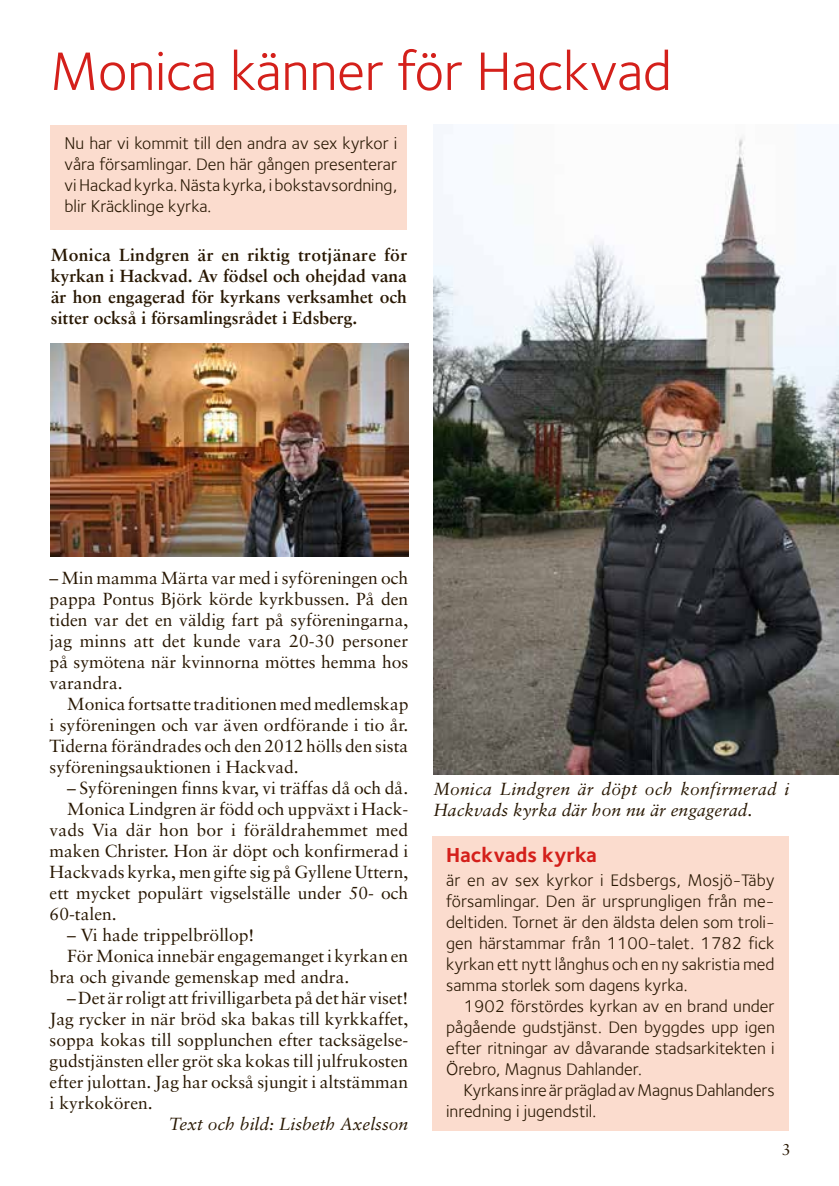
<style>
.page{position:relative;width:839px;height:1186px;background:#fff}
.page>*{position:absolute;margin:0;border:0;box-sizing:border-box;transform-origin:0 0}
.t1{font:56px "Foundry Sterling";letter-spacing:-.005em;color:#d4201b}
.t2{font:700 21px "Foundry Sterling";color:#d4201b}
.t3{font:17.5px/21px "Sabon";color:#281702;text-align:justify}
.t4{font:17.5px/21px "Foundry Sterling";color:#281702;text-align:justify}
.t5{font:700 17.5px/21px "Sabon";color:#281702;text-align:justify}
.t6{font:italic 17.5px/21px "Sabon";color:#281702}
.t7{font:15.75px "Sabon";color:#281702}
</style>
<div class="page">
<div style="left:51px;top:125px;width:356px;height:104px;background:#fbdcce"></div>
<div style="left:432px;top:836px;width:356px;height:294px;background:#fbdcce"></div>
<img style="left:51px;top:344px;width:357px;height:212px">
<img style="left:433px;top:125px;width:405px;height:649px">
<h1 class="t1" style="left:50px;top:39px;width:623px">Monica känner för Hackvad</h1>
<p class="t4" style="left:64px;top:132px;width:334px">Nu har vi kommit till den andra av sex kyrkor i våra församlingar. Den här gången presenterar vi Hackad kyrka. Nästa kyrka, i bokstavsordning, blir Kräcklinge kyrka.</p>
<p class="t5" style="left:51px;top:244px;width:358px">Monica Lindgren är en riktig trotjänare för kyrkan i Hackvad. Av födsel och ohejdad vana är hon engagerad för kyrkans verksamhet och sitter också i församlingsrådet i Edsberg.</p>
<p class="t3" style="left:50px;top:567px;width:360px">– Min mamma Märta var med i syföreningen och pappa Pontus Björk körde kyrkbussen. På den tiden var det en väldig fart på syföreningarna, jag minns att det kunde vara 20-30 personer på symötena när kvinnorna möttes hemma hos varandra.</p>
<p class="t3" style="left:50px;top:693px;width:360px;text-indent:18px">Monica fortsatte traditionen med medlemskap i syföreningen och var även ordförande i tio år.<br>Tiderna förändrades och den 2012 hölls den sista syföreningsauktionen i Hackvad.</p>
<p class="t3" style="left:67px;top:777px;width:342px">– Syföreningen finns kvar, vi träffas då och då.</p>
<p class="t3" style="left:67px;top:798px;width:342px">Monica Lindgren är född och uppväxt i Hack-</p>
<p class="t3" style="left:50px;top:819px;width:360px">vads Via där hon bor i föräldrahemmet med</p>
<p class="t3" style="left:50px;top:840px;width:360px">maken Christer. Hon är döpt och konfirmerad i</p>
<p class="t3" style="left:50px;top:861px;width:360px">Hackvads kyrka, men gifte sig på Gyllene Uttern,</p>
<p class="t3" style="left:50px;top:882px;width:360px">ett mycket populärt vigselställe under 50- och</p>
<p class="t3" style="left:50px;top:903px;width:69px">60-talen.</p>
<p class="t3" style="left:67px;top:924px;width:189px">– Vi hade trippelbröllop!</p>
<p class="t3" style="left:67px;top:945px;width:342px">För Monica innebär engagemanget i kyrkan en</p>
<p class="t3" style="left:50px;top:966px;width:301px">bra och givande gemenskap med andra.</p>
<p class="t3" style="left:50px;top:987px;width:360px;text-indent:17px">– Det är roligt att frivilligarbeta på det här viset!<br>Jag rycker in när bröd ska bakas till kyrkkaffet, soppa kokas till sopplunchen efter tacksägelse&shy;gudstjänsten eller gröt ska kokas till julfrukosten efter julottan. Jag har också sjungit i altstämman i kyrkokören.</p>
<p class="t6" style="left:169px;top:1113px;width:240px">Text och bild: Lisbeth Axelsson</p>
<p class="t6" style="left:433px;top:778px;width:357px">Monica Lindgren är döpt och konfirmerad i<br>Hackvads kyrka där hon nu är engagerad.</p>
<p class="t2" style="left:446px;top:842px;width:152px">Hackvads kyrka</p>
<p class="t4" style="left:446px;top:869px;width:330px">är en av sex kyrkor i Edsbergs, Mosjö-Täby församlingar. Den är ursprungligen från me&shy;deltiden. Tornet är den äldsta delen som troli&shy;gen härstammar från 1100-talet. 1782 fick kyrkan ett nytt långhus och en ny sakristia med samma storlek som dagens kyrka.</p>
<p class="t4" style="left:446px;top:995px;width:330px;text-indent:18px">1902 förstördes kyrkan av en brand under pågående gudstjänst. Den byggdes upp igen efter ritningar av dåvarande stadsarkitekten i Örebro, Magnus Dahlander.</p>
<p class="t4" style="left:446px;top:1079px;width:330px;text-indent:17px">Kyrkans inre är präglad av Magnus Dahlanders inredning i jugendstil.</p>
<p class="t7" style="left:781px;top:1139px;width:10px">3</p>
</div>
